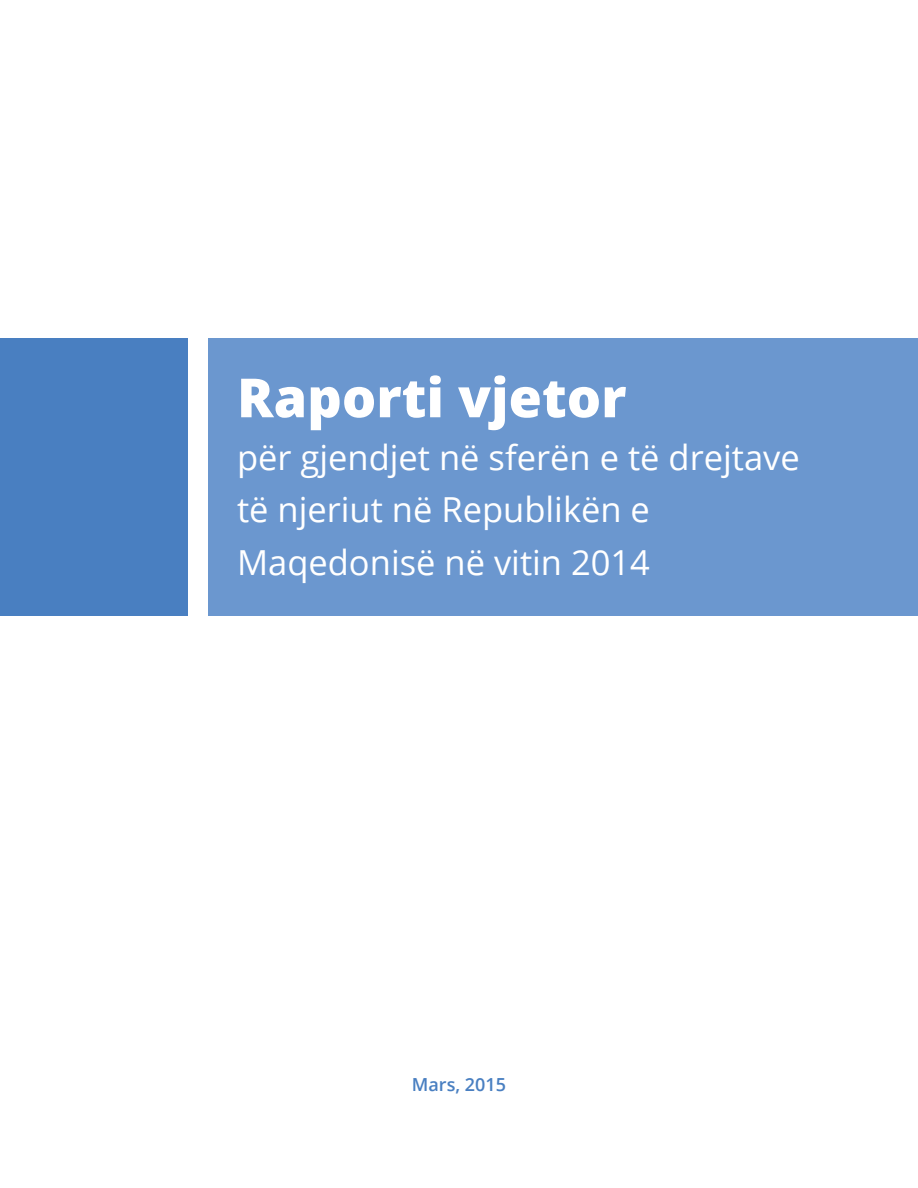
<style>
.page{position:relative;width:918px;height:1188px;background:#fff}
.page>*{position:absolute;margin:0;border:0;box-sizing:border-box;transform-origin:0 0}
.t1{font:800 54px "Open Sans";color:#fff}
.t2{font:34.5px/52.5px "Open Sans";color:#fff}
.t3{font:600 18px "Open Sans";color:#497fc1}
</style>
<div class="page">
<div style="left:0;top:339px;width:187px;height:277px;background:#497fc1"></div>
<div style="left:209px;top:339px;width:709px;height:277px;background:#6b97cf"></div>
<p class="t1" style="left:237px;top:357px;width:391px">Raporti vjetor</p>
<p class="t2" style="left:237px;top:430px;width:564px">për gjendjet në sferën e të drejtave të njeriut në Republikën e<br>Maqedonisë në vitin 2014</p>
<p class="t3" style="left:412px;top:1072px;width:96px">Mars, 2015</p>
</div>
